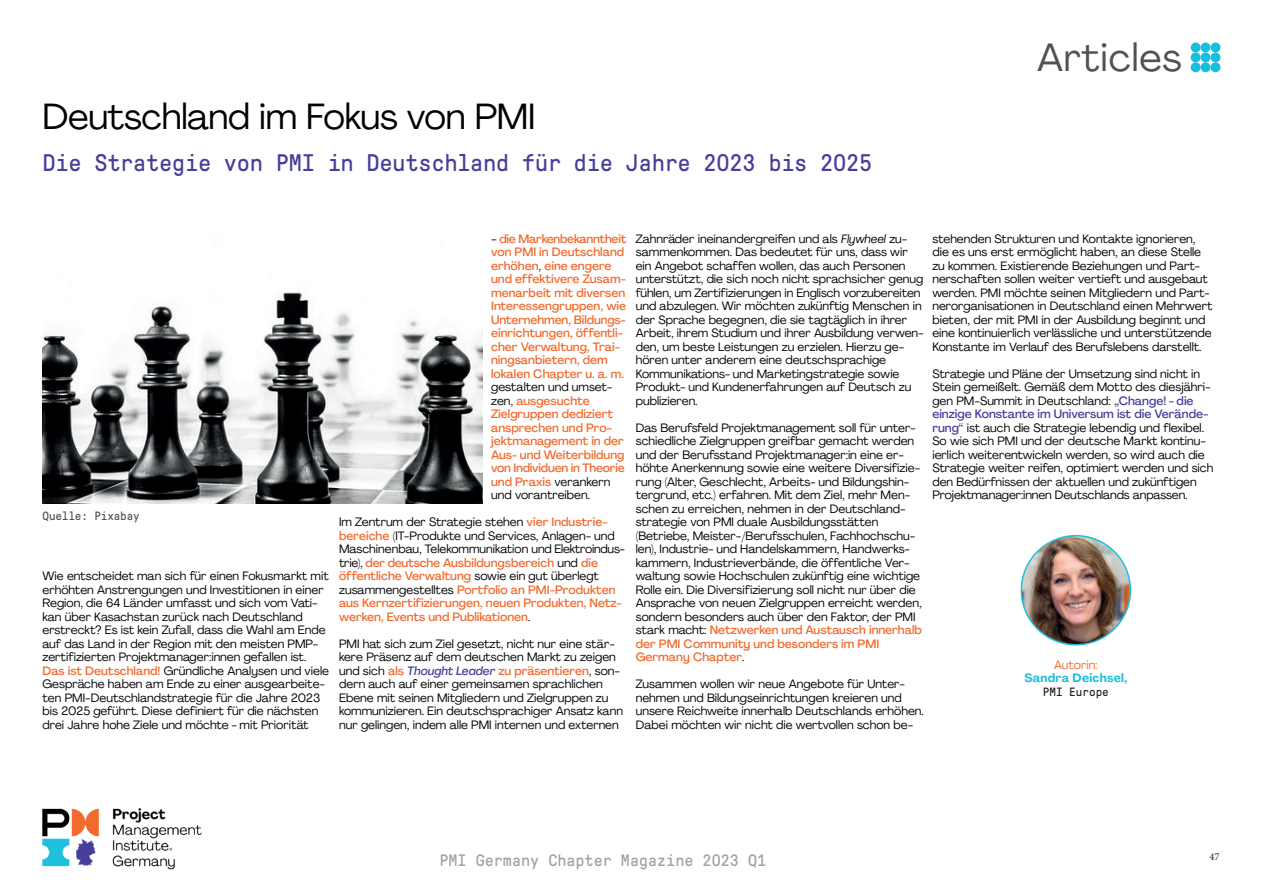
<style>
.page{position:relative;width:1263px;height:893px;background:#fff}
.page>*{position:absolute;margin:0;border:0;box-sizing:border-box;transform-origin:0 0}
.t1{font:39px "Agrandir";letter-spacing:.02em;color:#4e5253}
.t2{font:36px "Agrandir";letter-spacing:-.01em;color:#000001}
.t3{font:24px "GT Pressura Mono";letter-spacing:-.01em;color:#463f9a}
.t4{font:16.5px "GT Pressura Mono";color:#9ea2a4}
.t5{font:12px/13.5px "Agrandir";color:#000001}
.t6{font:500 12px/13.5px "Agrandir";color:#f26a2e}
.t7{font:700 12px "Agrandir";letter-spacing:.02em;color:#20bfdc}
.t8{font:12px "GT Pressura Mono";letter-spacing:-.01em;color:#4e5253}
.t9{font:12px "GT Pressura Mono";color:#231f20}
.t10{font:12px "Agrandir";color:#f26a2e}
.t11{font:10.5px "Minion Pro";color:#231f20}
.s1{font-weight:500;color:#f26a2e}
.s2{font-weight:400;color:#000001}
.s3{font-weight:500;font-style:italic;color:#463f9a}
.s4{font-style:italic}
.s5{font-weight:500;color:#463f9a}
</style>
<div class="page">
<img style="left:43px;top:808px;width:159px;height:62px">
<div style="left:1191px;top:43px;width:9px;height:9px;background:#18beda;border-radius:50%"></div>
<div style="left:1200px;top:43px;width:10px;height:9px;background:#18beda;border-radius:50%"></div>
<div style="left:1210px;top:43px;width:10px;height:9px;background:#18beda;border-radius:50%"></div>
<div style="left:1191px;top:52px;width:9px;height:10px;background:#18beda;border-radius:50%"></div>
<div style="left:1200px;top:52px;width:10px;height:10px;background:#18beda;border-radius:50%"></div>
<div style="left:1210px;top:52px;width:10px;height:10px;background:#18beda;border-radius:50%"></div>
<div style="left:1191px;top:62px;width:9px;height:10px;background:#18beda;border-radius:50%"></div>
<div style="left:1200px;top:62px;width:10px;height:10px;background:#18beda;border-radius:50%"></div>
<div style="left:1210px;top:62px;width:10px;height:10px;background:#18beda;border-radius:50%"></div>
<img style="left:1021px;top:536px;width:109px;height:109px;border-radius:55px">
<div style="left:1020px;top:535px;width:111px;height:110px;border:2px solid #20bfdc;border-radius:50%"></div>
<img style="left:43px;top:292px;width:440px;height:212px">
<h2 class="t2" style="left:43px;top:94px;width:494px">Deutschland im Fokus von PMI</h2>
<h3 class="t3" style="left:43px;top:150px;width:831px">Die Strategie von PMI in Deutschland für die Jahre 2023 bis 2025</h3>
<h1 class="t1" style="left:1037px;top:34px;width:146px">Articles</h1>
<p class="t8" style="left:43px;top:510px;width:99px">Quelle: Pixabay</p>
<p class="t5" style="left:43px;top:569px;width:288px">Wie entscheidet man sich für einen Fokusmarkt mit erhöhten Anstrengungen und Investitionen in einer Region, die 64 Länder umfasst und sich vom Vati&shy;kan über Kasachstan zurück nach Deutschland erstreckt? Es ist kein Zufall, dass die Wahl am Ende auf das Land in der Region mit den meisten PMP&shy;zertifizierten Projektmanager:innen gefallen ist.<br><span class="s1">Das ist Deutschland!</span> Gründliche Analysen und viele Gespräche haben am Ende zu einer ausgearbeite&shy;ten PMI-Deutschlandstrategie für die Jahre 2023 bis 2025 geführt. Diese definiert für die nächsten drei Jahre hohe Ziele und möchte - mit Priorität</p>
<p class="t6" style="left:491px;top:232px;width:137px"><span class="s2">-</span> die Markenbekanntheit von PMI in Deutschland erhöhen<span class="s2">,</span> eine engere und effektivere Zusam&shy;menarbeit mit diversen<br>Interessengruppen, wie<br>Unternehmen, Bildungs&shy;einrichtungen, öffentli&shy;cher Verwaltung, Trai&shy;ningsanbietern, dem lokalen Chapter u. a. m.</p>
<p class="t6" style="left:491px;top:380px;width:135px"><span class="s2">gestalten und umset&shy;zen,</span> ausgesuchte<br>Zielgruppen dediziert ansprechen und Pro&shy;jektmanagement in der<br>Aus- und Weiterbildung von Individuen in Theorie und Praxis <span class="s2">verankern und vorantreiben.</span></p>
<p class="t6" style="left:339px;top:515px;width:287px"><span class="s2">Im Zentrum der Strategie stehen</span> vier Industrie&shy;bereiche <span class="s2">(IT-Produkte und Services, Anlagen- und Maschinenbau, Telekommunikation und Elektroindus&shy;trie),</span> der deutsche Ausbildungsbereich <span class="s2">und</span> die öffentliche Verwaltung <span class="s2">sowie ein gut überlegt zusammengestelltes</span> Portfolio an PMI-Produkten aus Kernzertifizierungen, neuen Produkten, Netz&shy;werken, Events und Publikationen<span class="s2">.</span></p>
<p class="t5" style="left:339px;top:637px;width:285px">PMI hat sich zum Ziel gesetzt, nicht nur eine stär&shy;kere Präsenz auf dem deutschen Markt zu zeigen und sich <span class="s1">als</span> <span class="s3">Thought Leader</span> <span class="s1">zu präsentieren</span>, son&shy;dern auch auf einer gemeinsamen sprachlichen Ebene mit seinen Mitgliedern und Zielgruppen zu kommunizieren. Ein deutschsprachiger Ansatz kann nur gelingen, indem alle PMI internen und externen</p>
<p class="t5" style="left:636px;top:232px;width:290px">Zahnräder ineinandergreifen und als <span class="s4">Flywheel</span> zu&shy;sammenkommen. Das bedeutet für uns, dass wir ein Angebot schaffen wollen, das auch Personen unterstützt, die sich noch nicht sprachsicher genug fühlen, um Zertifizierungen in Englisch vorzubereiten und abzulegen. Wir möchten zukünftig Menschen in der Sprache begegnen, die sie tagtäglich in ihrer Arbeit, ihrem Studium und ihrer Ausbildung verwen&shy;den, um beste Leistungen zu erzielen. Hierzu ge&shy;hören unter anderem eine deutschsprachige Kommunikations- und Marketingstrategie sowie Produkt- und Kundenerfahrungen auf Deutsch zu publizieren.</p>
<p class="t5" style="left:636px;top:421px;width:288px">Das Berufsfeld Projektmanagement soll für unter&shy;schiedliche Zielgruppen greifbar gemacht werden und der Berufsstand Projektmanager:in eine er&shy;höhte Anerkennung sowie eine weitere Diversifizie&shy;rung (Alter, Geschlecht, Arbeits- und Bildungshin&shy;tergrund, etc.) erfahren. Mit dem Ziel, mehr Men&shy;schen zu erreichen, nehmen in der Deutschland&shy;strategie von PMI duale Ausbildungsstätten (Betriebe, Meister-/Berufsschulen, Fachhochschu&shy;len), Industrie- und Handelskammern, Handwerks&shy;kammern, Industrieverbände, die öffentliche Ver&shy;waltung sowie Hochschulen zukünftig eine wichtige Rolle ein. Die Diversifizierung soll nicht nur über die Ansprache von neuen Zielgruppen erreicht werden, sondern besonders auch über den Faktor, der PMI stark macht: <span class="s1">Netzwerken und Austausch innerhalb der PMI Community und besonders im PMI Germany Chapter</span>.</p>
<p class="t5" style="left:636px;top:677px;width:290px">Zusammen wollen wir neue Angebote für Unter&shy;nehmen und Bildungseinrichtungen kreieren und unsere Reichweite innerhalb Deutschlands erhöhen.<br>Dabei möchten wir nicht die wertvollen schon be-</p>
<p class="t5" style="left:932px;top:232px;width:282px">stehenden Strukturen und Kontakte ignorieren, die es uns erst ermöglicht haben, an diese Stelle zu kommen. Existierende Beziehungen und Part&shy;nerschaften sollen weiter vertieft und ausgebaut werden. PMI möchte seinen Mitgliedern und Part&shy;nerorganisationen in Deutschland einen Mehrwert bieten, der mit PMI in der Ausbildung beginnt und eine kontinuierlich verlässliche und unterstützende Konstante im Verlauf des Berufslebens darstellt.</p>
<p class="t5" style="left:932px;top:367px;width:283px">Strategie und Pläne der Umsetzung sind nicht in Stein gemeißelt. Gemäß dem Motto des diesjähri&shy;gen PM-Summit in Deutschland: <span class="s5">„Change! - die einzige Konstante im Universum ist die Verände&shy;rung“</span> ist auch die Strategie lebendig und flexibel.<br>So wie sich PMI und der deutsche Markt kontinu&shy;ierlich weiterentwickeln werden, so wird auch die Strategie weiter reifen, optimiert werden und sich den Bedürfnissen der aktuellen und zukünftigen Projektmanager:innen Deutschlands anpassen.</p>
<p class="t10" style="left:1054px;top:657px;width:45px">Autorin:</p>
<p class="t7" style="left:1024px;top:670px;width:104px">Sandra Deichsel,</p>
<p class="t9" style="left:1043px;top:685px;width:67px">PMI Europe</p>
<h3 class="t4" style="left:439px;top:851px;width:328px">PMI Germany Chapter Magazine 2023 Q1</h3>
<p class="t11" style="left:1209px;top:850px;width:12px">47</p>
</div>
